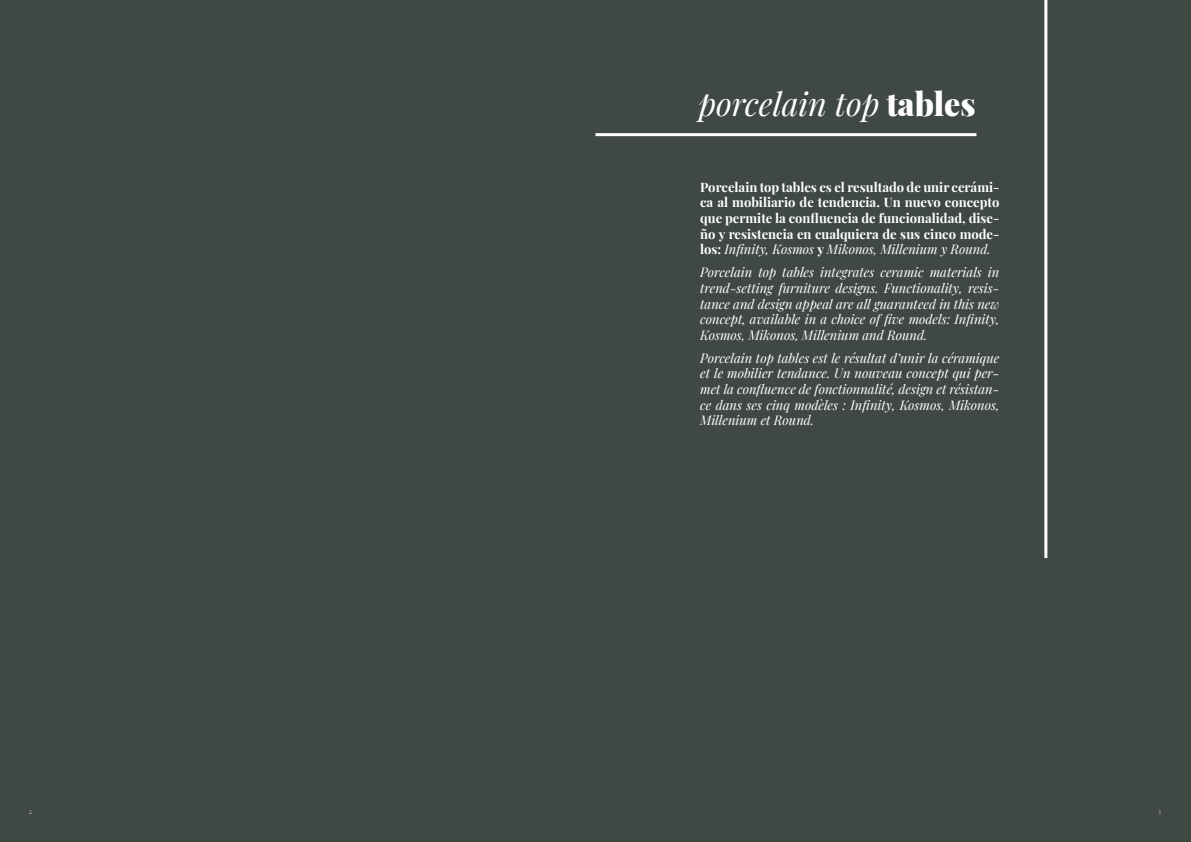
<style>
.page{position:relative;width:1191px;height:842px;background:#404843}
.page>*{position:absolute;margin:0;border:0;box-sizing:border-box;transform-origin:0 0}
.t1{font:italic 32.2px "Playfair Display";color:#fff}
.t2{font:italic 13px/15.6px "Playfair Display";color:#fff;text-align:justify}
.t3{font:700 13px/15.6px "Playfair Display";color:#fff;text-align:justify}
.t4{font:700 7px "Playfair Display";color:#939598}
.s1{font-weight:900;font-style:normal}
.s2{font-weight:400;font-style:italic}
</style>
<div class="page">
<hr style="left:595px;top:133px;width:381px;height:3px;background:#fff">
<hr style="left:1044px;top:0;width:3px;height:558px;background:#fff">
<p class="t1" style="left:698px;top:78px;width:279px">porcelain top <span class="s1">tables</span></p>
<p class="t3" style="left:700px;top:178px;width:301px">Porcelain top tables es el resultado de unir cerámi&shy;ca al mobiliario de tendencia. Un nuevo concepto que permite la confluencia de funcionalidad, dise&shy;ño y resistencia en cualquiera de sus cinco mode&shy;los: <span class="s2">Infinity, Kosmos</span> y <span class="s2">Mikonos, Millenium y Round.</span></p>
<p class="t2" style="left:700px;top:264px;width:301px">Porcelain top tables integrates ceramic materials in trend-setting furniture designs. Functionality, resis&shy;tance and design appeal are all guaranteed in this new concept, available in a choice of five models: Infinity, Kosmos, Mikonos, Millenium and Round.</p>
<p class="t2" style="left:700px;top:349px;width:301px">Porcelain top tables est le résultat d’unir la céramique et le mobilier tendance. Un nouveau concept qui per&shy;met la confluence de fonctionnalité, design et résistan&shy;ce dans ses cinq modèles : Infinity, Kosmos, Mikonos, Millenium et Round.</p>
<p class="t4" style="left:28px;top:805px;width:5px">2</p>
<p class="t4" style="left:1158px;top:805px;width:5px">3</p>
</div>
